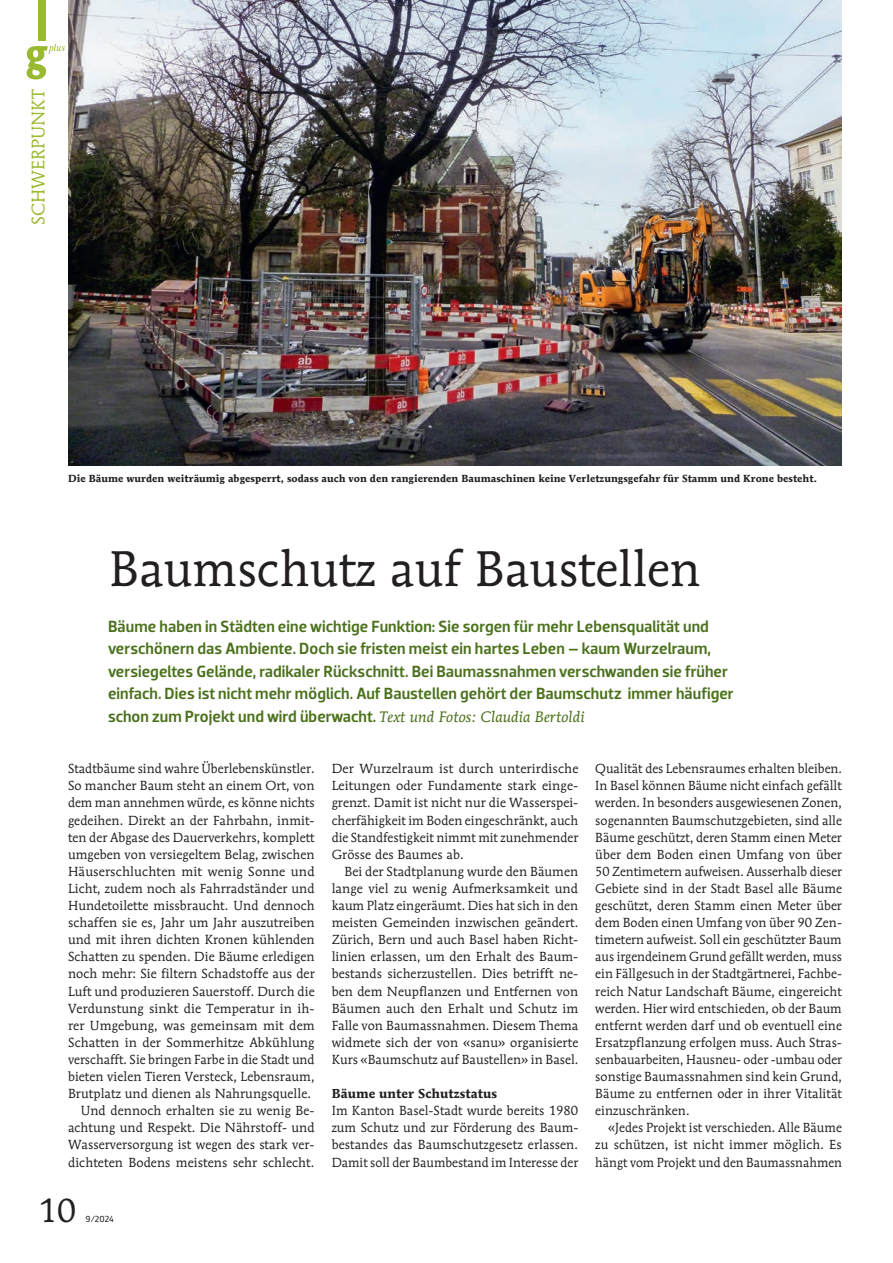
<style>
.page{position:relative;width:893px;height:1263px;background:#fff}
.page>*{position:absolute;margin:0;border:0;box-sizing:border-box;transform-origin:0 0}
.t1{font:49.5px "Mendoza Roman";color:#231f20}
.t2{font:33px "Mendoza Roman";color:#231f20}
.t3{font:18px "Mendoza Roman";letter-spacing:.005em;color:#99b930}
.t4{font:500 16.5px/22.5px "Dobra";letter-spacing:.005em;color:#4b711c}
.t5{font:13.05px/17.1px "Mendoza Roman";letter-spacing:.005em;color:#231f20;text-align:justify}
.t6{font:700 12.9px "Mendoza Roman";letter-spacing:.005em;color:#231f20}
.t7{font:700 10.2px "Mendoza Roman";letter-spacing:.005em;color:#231f20}
.t8{font:9px "Dobra";color:#231f20}
.s1{font-family:"Mendoza Roman";font-weight:400;font-style:italic;font-size:15px}
</style>
<div class="page">
<div style="left:38px;top:0;width:8px;height:40px;background:#99b930"></div>
<svg style="left:27px;top:44px;width:38px;height:36px"></svg>
<img style="left:68px;top:0;width:774px;height:465px">
<h3 class="t3" style="left:27px;top:225px;width:137px;rotate:-90deg">SCHWERPUNKT</h3>
<p class="t7" style="left:68px;top:472px;width:750px">Die Bäume wurden weiträumig abgesperrt, sodass auch von den rangierenden Baumaschinen keine Verletzungsgefahr für Stamm und Krone besteht.</p>
<h1 class="t1" style="left:109px;top:538px;width:593px">Baumschutz auf Baustellen</h1>
<p class="t4" style="left:108px;top:615px;width:627px">Bäume haben in Städten eine wichtige Funktion: Sie sorgen für mehr Lebensqualität und verschönern das Ambiente. Doch sie fristen meist ein hartes Leben – kaum Wurzelraum, versiegeltes Gelände, radikaler Rückschnitt. Bei Baumassnahmen verschwanden sie früher einfach. Dies ist nicht mehr möglich. Auf Baustellen gehört der Baumschutz immer häufiger schon zum Projekt und wird überwacht. <span class="s1">Text und Fotos: Claudia Bertoldi</span></p>
<p class="t5" style="left:68px;top:760px;width:248px;text-align:right">Stadtbäume sind wahre Überlebenskünstler.<br>So mancher Baum steht an einem Ort, von dem man annehmen würde, es könne nichts gedeihen. Direkt an der Fahrbahn, inmit&shy;ten der Abgase des Dauerverkehrs, komplett umgeben von versiegeltem Belag, zwischen Häuserschluchten mit wenig Sonne und Licht, zudem noch als Fahrradständer und Hundetoilette missbraucht. Und dennoch schaffen sie es, Jahr um Jahr auszutreiben und mit ihren dichten Kronen kühlenden Schatten zu spenden. Die Bäume erledigen noch mehr: Sie filtern Schadstoffe aus der Luft und produzieren Sauerstoff. Durch die Verdunstung sinkt die Temperatur in ih&shy;rer Umgebung, was gemeinsam mit dem Schatten in der Sommerhitze Abkühlung verschafft. Sie bringen Farbe in die Stadt und bieten vielen Tieren Versteck, Lebensraum, Brutplatz und dienen als Nahrungsquelle.<br>Und dennoch erhalten sie zu wenig Be&shy;achtung und Respekt. Die Nährstoff- und Wasserversorgung ist wegen des stark ver&shy;dichteten Bodens meistens sehr schlecht.</p>
<p class="t5" style="left:332px;top:760px;width:248px">Der Wurzelraum ist durch unterirdische Leitungen oder Fundamente stark einge&shy;grenzt. Damit ist nicht nur die Wasserspei&shy;cherfähigkeit im Boden eingeschränkt, auch die Standfestigkeit nimmt mit zunehmender Grösse des Baumes ab.</p>
<p class="t5" style="left:332px;top:863px;width:248px;text-indent:13px">Bei der Stadtplanung wurde den Bäumen lange viel zu wenig Aufmerksamkeit und kaum Platz eingeräumt. Dies hat sich in den meisten Gemeinden inzwischen geändert.<br>Zürich, Bern und auch Basel haben Richt&shy;linien erlassen, um den Erhalt des Baum&shy;bestands sicherzustellen. Dies betrifft ne&shy;ben dem Neupflanzen und Entfernen von Bäumen auch den Erhalt und Schutz im Falle von Baumassnahmen. Diesem Thema widmete sich der von «sanu» organisierte Kurs «Baumschutz auf Baustellen» in Basel.</p>
<p class="t6" style="left:332px;top:1085px;width:167px">Bäume unter Schutzstatus</p>
<p class="t5" style="left:332px;top:1102px;width:248px">Im Kanton Basel-Stadt wurde bereits 1980 zum Schutz und zur Förderung des Baum&shy;bestandes das Baumschutzgesetz erlassen.<br>Damit soll der Baumbestand im Interesse der</p>
<p class="t5" style="left:595px;top:760px;width:248px">Qualität des Lebensraumes erhalten bleiben.<br>In Basel können Bäume nicht einfach gefällt werden. In besonders ausgewiesenen Zonen, sogenannten Baumschutzgebieten, sind alle Bäume geschützt, deren Stamm einen Meter über dem Boden einen Umfang von über 50 Zentimetern aufweisen. Ausserhalb dieser Gebiete sind in der Stadt Basel alle Bäume geschützt, deren Stamm einen Meter über dem Boden einen Umfang von über 90 Zen&shy;timetern aufweist. Soll ein geschützter Baum aus irgendeinem Grund gefällt werden, muss ein Fällgesuch in der Stadtgärtnerei, Fachbe&shy;reich Natur Landschaft Bäume, eingereicht werden. Hier wird entschieden, ob der Baum entfernt werden darf und ob eventuell eine Ersatzpflanzung erfolgen muss. Auch Stras&shy;senbauarbeiten, Hausneu- oder -umbau oder sonstige Baumassnahmen sind kein Grund, Bäume zu entfernen oder in ihrer Vitalität einzuschränken.</p>
<p class="t5" style="left:595px;top:1119px;width:248px;text-indent:13px">«Jedes Projekt ist verschieden. Alle Bäume zu schützen, ist nicht immer möglich. Es hängt vom Projekt und den Baumassnahmen</p>
<h2 class="t2" style="left:38px;top:1190px;width:39px">10</h2>
<p class="t8" style="left:86px;top:1213px;width:30px">9/2024</p>
</div>
